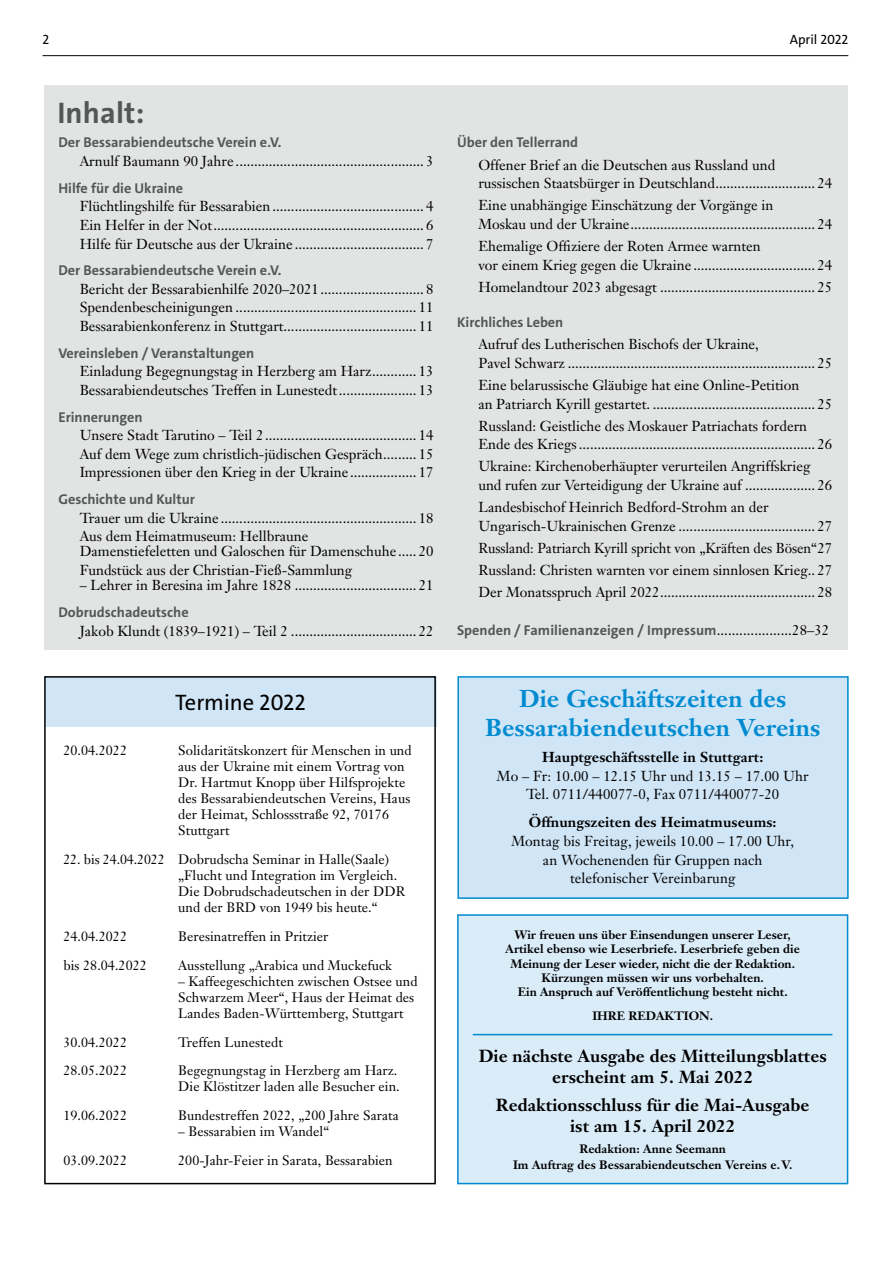
<style>
.page{position:relative;width:893px;height:1263px;background:#fff}
.page>*{position:absolute;margin:0;border:0;box-sizing:border-box;transform-origin:0 0}
.t1{font:700 30px "The Sans";letter-spacing:.005em;color:#555756}
.t2{font:700 24px/28.5px "Janson Text";letter-spacing:.005em;color:#008bd1;text-align:center}
.t3{font:22.5px "The Sans";color:#000}
.t4{font:700 17.25px/20.7px "Janson Text";letter-spacing:.005em;color:#000;text-align:center}
.t5{font:14.25px/18.8px "Janson Text";color:#000}
.t6{font:700 14.25px "The Sans";color:#555756}
.t7{font:700 14.25px "Janson Text";letter-spacing:.005em;color:#000}
.t8{font:13.5px/16px "Janson Text";letter-spacing:.005em;color:#000}
.t9{font:13.5px "The Sans";color:#000}
.t10{font:700 12px/14.4px "Janson Text";color:#000;text-align:center}
.s1{font-family:"Janson Text";font-weight:400;color:#000}
</style>
<div class="page">
<hr style="left:43px;top:55px;width:805px;height:1px;background:#000">
<div style="left:45px;top:676px;width:391px;height:51px;background:#d0e5f6"></div>
<div style="left:44px;top:676px;width:392px;height:508px;border:2px solid #000"></div>
<div style="left:458px;top:915px;width:390px;height:268px;background:#dbecf9"></div>
<div style="left:457px;top:914px;width:391px;height:270px;border:2px solid #008bd1"></div>
<div style="left:45px;top:85px;width:803px;height:565px;background:#e2e3e3"></div>
<div style="left:457px;top:676px;width:392px;height:223px;background:#d0e5f6;border:2px solid #008bd1"></div>
<hr style="left:473px;top:1034px;width:359px;height:1px;background:#008bd1">
<p class="t9" style="left:43px;top:31px;width:8px">2</p>
<p class="t9" style="left:790px;top:31px;width:60px">April 2022</p>
<h1 class="t1" style="left:57px;top:93px;width:89px">Inhalt:</h1>
<p class="t6" style="left:58px;top:133px;width:225px">Der Bessarabiendeutsche Verein e.V.</p>
<p class="t5" style="left:80px;top:152px;width:355px">Arnulf Baumann 90 Jahre ................................................... 3</p>
<p class="t6" style="left:58px;top:179px;width:126px">Hilfe für die Ukraine</p>
<p class="t5" style="left:80px;top:197px;width:355px;text-align:justify">Flüchtlingshilfe für Bessarabien ......................................... 4<br>Ein Helfer in der Not......................................................... 6<br>Hilfe für Deutsche aus der Ukraine ................................... 7</p>
<p class="t6" style="left:58px;top:261px;width:225px">Der Bessarabiendeutsche Verein e.V.</p>
<p class="t5" style="left:80px;top:279px;width:355px;text-align:justify">Bericht der Bessarabienhilfe 2020–2021............................ 8<br>Spendenbescheinigungen ................................................. 11<br>Bessarabienkonferenz in Stuttgart.................................... 11</p>
<p class="t6" style="left:58px;top:344px;width:197px">Vereinsleben / Veranstaltungen</p>
<p class="t5" style="left:80px;top:362px;width:355px">Einladung Begegnungstag in Herzberg am Harz............ 13<br>Bessarabiendeutsches Treffen in Lunestedt..................... 13</p>
<p class="t6" style="left:58px;top:408px;width:86px">Erinnerungen</p>
<p class="t5" style="left:80px;top:426px;width:355px;text-align:justify">Unsere Stadt Tarutino – Teil 2......................................... 14<br>Auf dem Wege zum christlich-jüdischen Gespräch......... 15<br>Impressionen über den Krieg in der Ukraine .................. 17</p>
<p class="t6" style="left:58px;top:490px;width:138px">Geschichte und Kultur</p>
<p class="t5" style="left:80px;top:508px;width:355px">Trauer um die Ukraine ..................................................... 18<br>Aus dem Heimatmuseum: Hellbraune</p>
<p class="t5" style="left:80px;top:542px;width:355px">Damenstiefeletten und Galoschen für Damenschuhe..... 20<br>Fundstück aus der Christian-Fieß-Sammlung</p>
<p class="t5" style="left:80px;top:576px;width:355px">– Lehrer in Beresina im Jahre 1828 ................................. 21</p>
<p class="t6" style="left:58px;top:603px;width:132px">Dobrudschadeutsche</p>
<p class="t5" style="left:80px;top:621px;width:355px">Jakob Klundt (1839–1921) – Teil 2 .................................. 22</p>
<h3 class="t3" style="left:175px;top:688px;width:132px">Termine 2022</h3>
<p class="t8" style="left:63px;top:742px;width:65px">20.04.2022</p>
<p class="t8" style="left:178px;top:742px;width:235px">Solidaritätskonzert für Menschen in und aus der Ukraine mit einem Vortrag von Dr. Hartmut Knopp über Hilfsprojekte des Bessarabiendeutschen Vereins, Haus der Heimat, Schlossstraße 92, 70176<br>Stuttgart</p>
<p class="t8" style="left:178px;top:851px;width:228px;text-indent:-115px">22. bis 24.04.2022 Dobrudscha Seminar in Halle(Saale) „Flucht und Integration im Vergleich.<br>Die Dobrudschadeutschen in der DDR und der BRD von 1949 bis heute.“</p>
<p class="t8" style="left:63px;top:928px;width:65px">24.04.2022</p>
<p class="t8" style="left:178px;top:928px;width:152px">Beresinatreffen in Pritzier</p>
<p class="t8" style="left:63px;top:957px;width:85px">bis 28.04.2022</p>
<p class="t8" style="left:178px;top:957px;width:215px">Ausstellung „Arabica und Muckefuck</p>
<p class="t8" style="left:178px;top:973px;width:241px">– Kaffeegeschichten zwischen Ostsee und<br>Schwarzem Meer“, Haus der Heimat des<br>Landes Baden-Württemberg, Stuttgart</p>
<p class="t8" style="left:63px;top:1034px;width:65px">30.04.2022</p>
<p class="t8" style="left:178px;top:1034px;width:106px">Treffen Lunestedt</p>
<p class="t8" style="left:63px;top:1062px;width:65px">28.05.2022</p>
<p class="t8" style="left:178px;top:1062px;width:223px">Begegnungstag in Herzberg am Harz.<br>Die Klöstitzer laden alle Besucher ein.</p>
<p class="t8" style="left:63px;top:1107px;width:65px">19.06.2022</p>
<p class="t8" style="left:178px;top:1107px;width:222px">Bundestreffen 2022, „200 Jahre Sarata</p>
<p class="t8" style="left:178px;top:1123px;width:153px">– Bessarabien im Wandel“</p>
<p class="t8" style="left:63px;top:1152px;width:65px">03.09.2022</p>
<p class="t8" style="left:178px;top:1152px;width:216px">200-Jahr-Feier in Sarata, Bessarabien</p>
<p class="t6" style="left:457px;top:133px;width:123px">Über den Tellerrand</p>
<p class="t5" style="left:478px;top:155px;width:355px">Offener Brief an die Deutschen aus Russland und russischen Staatsbürger in Deutschland........................... 24</p>
<p class="t5" style="left:478px;top:196px;width:355px">Eine unabhängige Einschätzung der Vorgänge in<br>Moskau und der Ukraine.................................................. 24</p>
<p class="t5" style="left:478px;top:237px;width:355px">Ehemalige Offiziere der Roten Armee warnten<br>vor einem Krieg gegen die Ukraine ................................. 24</p>
<p class="t5" style="left:478px;top:277px;width:355px">Homelandtour 2023 abgesagt .......................................... 25</p>
<p class="t6" style="left:457px;top:313px;width:108px">Kirchliches Leben</p>
<p class="t5" style="left:478px;top:335px;width:355px">Aufruf des Lutherischen Bischofs der Ukraine,<br>Pavel Schwarz ................................................................... 25</p>
<p class="t5" style="left:478px;top:375px;width:355px">Eine belarussische Gläubige hat eine Online-Petition<br>an Patriarch Kyrill gestartet. ............................................ 25</p>
<p class="t5" style="left:478px;top:416px;width:355px">Russland: Geistliche des Moskauer Patriachats fordern<br>Ende des Kriegs................................................................ 26</p>
<p class="t5" style="left:478px;top:457px;width:355px">Ukraine: Kirchenoberhäupter verurteilen Angriffskrieg und rufen zur Verteidigung der Ukraine auf ................... 26</p>
<p class="t5" style="left:478px;top:498px;width:355px">Landesbischof Heinrich Bedford-Strohm an der<br>Ungarisch-Ukrainischen Grenze ..................................... 27</p>
<p class="t5" style="left:478px;top:537px;width:355px;line-height:22px;text-align:justify">Russland: Patriarch Kyrill spricht von „Kräften des Bösen“27<br>Russland: Christen warnten vor einem sinnlosen Krieg.. 27<br>Der Monatsspruch April 2022.......................................... 28</p>
<p class="t6" style="left:457px;top:621px;width:374px">Spenden / Familienanzeigen / Impressum<span class="s1">....................28–32</span></p>
<h2 class="t2" style="left:485px;top:684px;width:337px">Die Geschäftszeiten des<br>Bessarabiendeutschen Vereins</h2>
<p class="t7" style="left:542px;top:748px;width:223px">Hauptgeschäftsstelle in Stuttgart:</p>
<p class="t5" style="left:497px;top:766px;width:313px;text-align:center">Mo – Fr: 10.00 – 12.15 Uhr und 13.15 – 17.00 Uhr<br>Tel. 0711/440077-0, Fax 0711/440077-20</p>
<p class="t7" style="left:529px;top:813px;width:249px">Öffnungszeiten des Heimatmuseums:</p>
<p class="t5" style="left:511px;top:831px;width:284px;text-align:center">Montag bis Freitag, jeweils 10.00 – 17.00 Uhr, an Wochenenden für Gruppen nach telefonischer Vereinbarung</p>
<p class="t10" style="left:506px;top:927px;width:296px">Wir freuen uns über Einsendungen unserer Leser, Artikel ebenso wie Leserbriefe. Leserbriefe geben die Meinung der Leser wieder, nicht die der Redaktion.<br>Kürzungen müssen wir uns vorbehalten.<br>Ein Anspruch auf Veröffentlichung besteht nicht.</p>
<p class="t10" style="left:592px;top:1008px;width:122px">IHRE REDAKTION.</p>
<p class="t4" style="left:479px;top:1045px;width:349px">Die nächste Ausgabe des Mitteilungsblattes erscheint am 5. Mai 2022</p>
<p class="t4" style="left:496px;top:1094px;width:315px">Redaktionsschluss für die Mai-Ausgabe ist am 15. April 2022</p>
<p class="t10" style="left:513px;top:1140px;width:281px;line-height:16.5px">Redaktion: Anne Seemann<br>Im Auftrag des Bessarabiendeutschen Vereins e.V.</p>
</div>
